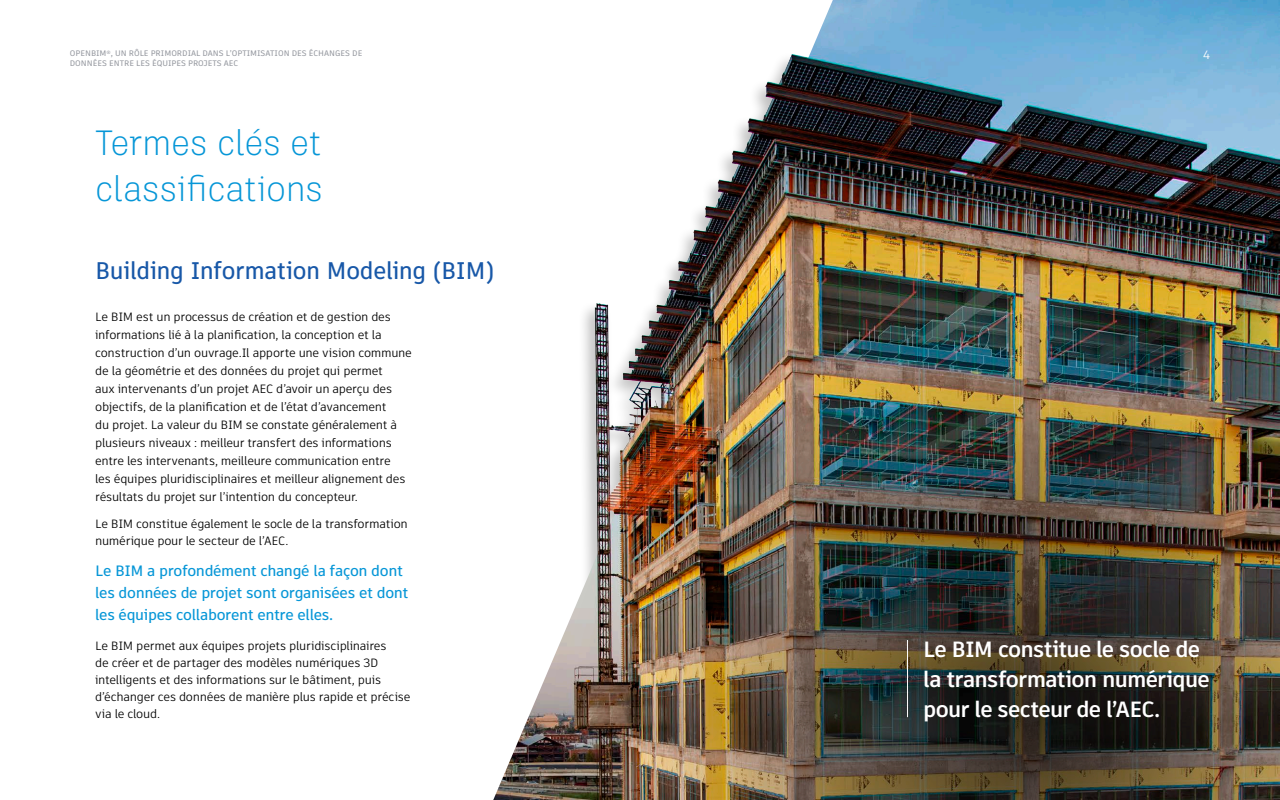
<style>
.page{position:relative;width:1280px;height:800px;background:#fff}
.page>*{position:absolute;margin:0;border:0;box-sizing:border-box;transform-origin:0 0}
.t1{font:300 35px/46px "Artifakt Legend";letter-spacing:-.02em;color:#0696d7}
.Subhead_-blue{font:500 24px "Artifakt Element";letter-spacing:-.015em;color:#1858a8}
.Pull_out_2{font:700 22px/30px "Artifakt Element";letter-spacing:-.035em;color:#fff}
.Pull_out{font:500 15px/22px "Artifakt Element";letter-spacing:-.025em;color:#0696d7}
.Body{font:12px/18px "Artifakt Element";letter-spacing:-.025em;color:#000}
.t2{font:12px "Artifakt Element";color:#fff}
.t3{font:500 8px/9.6px "Artifakt Element";color:#989ba2}
</style>
<div class="page">
<img style="left:660px;top:0;width:620px;height:288px">
<img style="left:493px;top:288px;width:787px;height:512px">
<hr style="left:907px;top:640px;width:1px;height:77px;background:#fff">
<p class="t3" style="left:70px;top:49px;width:294px">OPENBIM<sup>®</sup>, UN RÔLE PRIMORDIAL DANS L’OPTIMISATION DES ÉCHANGES DE<br>DONNÉES ENTRE LES ÉQUIPES PROJETS AEC</p>
<p class="t1" style="left:95px;top:120px;width:230px">Termes clés et classifications</p>
<p class="Subhead_-blue" style="left:95px;top:254px;width:401px">Building Information Modeling (BIM)</p>
<p class="Body" style="left:95px;top:307px;width:318px">Le BIM est un processus de création et de gestion des informations lié à la planification, la conception et la construction d’un ouvrage.Il apporte une vision commune de la géométrie et des données du projet qui permet<br>aux intervenants d’un projet AEC d’avoir un aperçu des objectifs, de la planification et de l’état d’avancement<br>du projet. La valeur du BIM se constate généralement à plusieurs niveaux : meilleur transfert des informations entre les intervenants, meilleure communication entre<br>les équipes pluridisciplinaires et meilleur alignement des résultats du projet sur l’intention du concepteur.</p>
<p class="Body" style="left:95px;top:515px;width:314px;line-height:17px">Le BIM constitue également le socle de la transformation numérique pour le secteur de l’AEC.</p>
<p class="Pull_out" style="left:95px;top:560px;width:315px">Le BIM a profondément changé la façon dont les données de projet sont organisées et dont les équipes collaborent entre elles.</p>
<p class="Body" style="left:95px;top:637px;width:317px;line-height:17px">Le BIM permet aux équipes projets pluridisciplinaires<br>de créer et de partager des modèles numériques 3D intelligents et des informations sur le bâtiment, puis d’échanger ces données de manière plus rapide et précise via le cloud.</p>
<p class="t2" style="left:1203px;top:47px;width:8px">4</p>
<p class="Pull_out_2" style="left:923px;top:634px;width:288px">Le BIM constitue le socle de la transformation numérique pour le secteur de l’AEC.</p>
</div>
